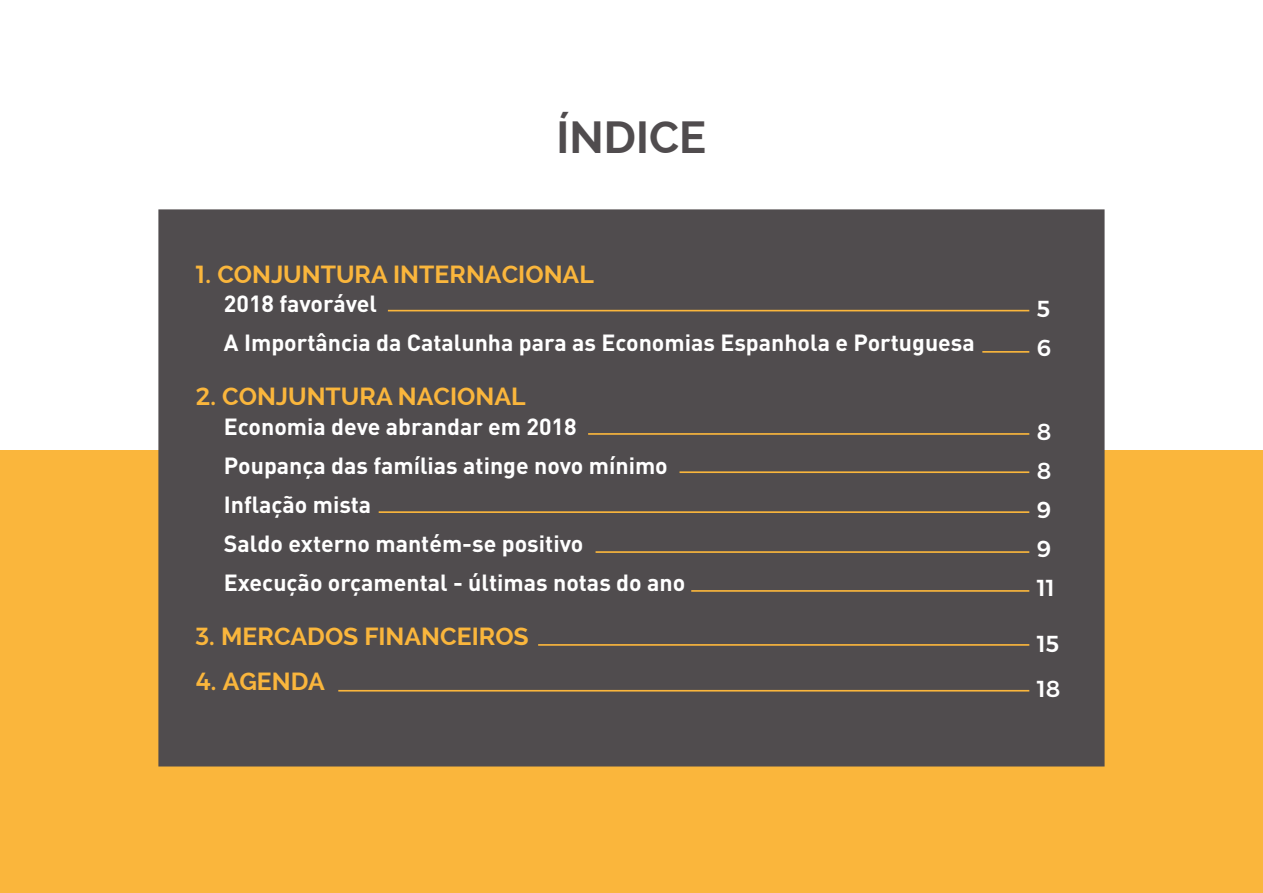
<style>
.page{position:relative;width:1263px;height:893px;background:#fff}
.page>*{position:absolute;margin:0;border:0;box-sizing:border-box;transform-origin:0 0}
.t1{font:700 45px "Raleway";color:#504c4e}
.t2{font:700 24.75px "Raleway";color:#fab63c}
.t3{font:700 23.1px/39.2px "DIN Pro";color:#fff}
.t4{font:500 23.1px/39px "Montserrat";color:#fff}
.s1{font-family:"Montserrat";font-weight:500}
</style>
<div class="page">
<div style="left:0;top:450px;width:1263px;height:443px;background:#fab63c"></div>
<div style="left:158px;top:209px;width:946px;height:557px;background:#504c4e;border:4px solid #504c4e"></div>
<hr style="left:982px;top:351px;width:47px;height:2px;background:#fab63c">
<hr style="left:388px;top:310px;width:641px;height:1px;background:#fab63c">
<hr style="left:588px;top:433px;width:441px;height:2px;background:#fab63c">
<hr style="left:679px;top:471px;width:350px;height:2px;background:#fab63c">
<hr style="left:379px;top:511px;width:650px;height:2px;background:#fab63c">
<hr style="left:595px;top:551px;width:434px;height:2px;background:#fab63c">
<hr style="left:691px;top:590px;width:338px;height:2px;background:#fab63c">
<hr style="left:538px;top:644px;width:491px;height:2px;background:#fab63c">
<hr style="left:338px;top:690px;width:691px;height:2px;background:#fab63c">
<h1 class="t1" style="left:557px;top:111px;width:151px">ÍNDICE</h1>
<p class="t2" style="left:196px;top:260px;width:400px"><span class="s1">1.</span> CONJUNTURA INTERNACIONAL</p>
<p class="t3" style="left:224px;top:283px;width:752px">2018 favorável<br>A Importância da Catalunha para as Economias Espanhola e Portuguesa</p>
<p class="t2" style="left:196px;top:382px;width:331px"><span class="s1">2.</span> CONJUNTURA NACIONAL</p>
<p class="t3" style="left:224px;top:406px;width:463px">Economia deve abrandar em 2018<br>Poupança das famílias atinge novo mínimo<br>Inflação mista<br>Saldo externo mantém-se positivo<br>Execução orçamental - últimas notas do ano</p>
<p class="t2" style="left:196px;top:622px;width:334px"><span class="s1">3.</span> MERCADOS FINANCEIROS</p>
<p class="t2" style="left:196px;top:667px;width:130px"><span class="s1">4.</span> AGENDA</p>
<p class="t4" style="left:1037px;top:290px;width:16px">5<br>6</p>
<p class="t4" style="left:1037px;top:413px;width:20px">8<br>8<br>9<br>9<br>11</p>
<p class="t4" style="left:1037px;top:621px;width:25px;line-height:45px">15<br>18</p>
</div>
